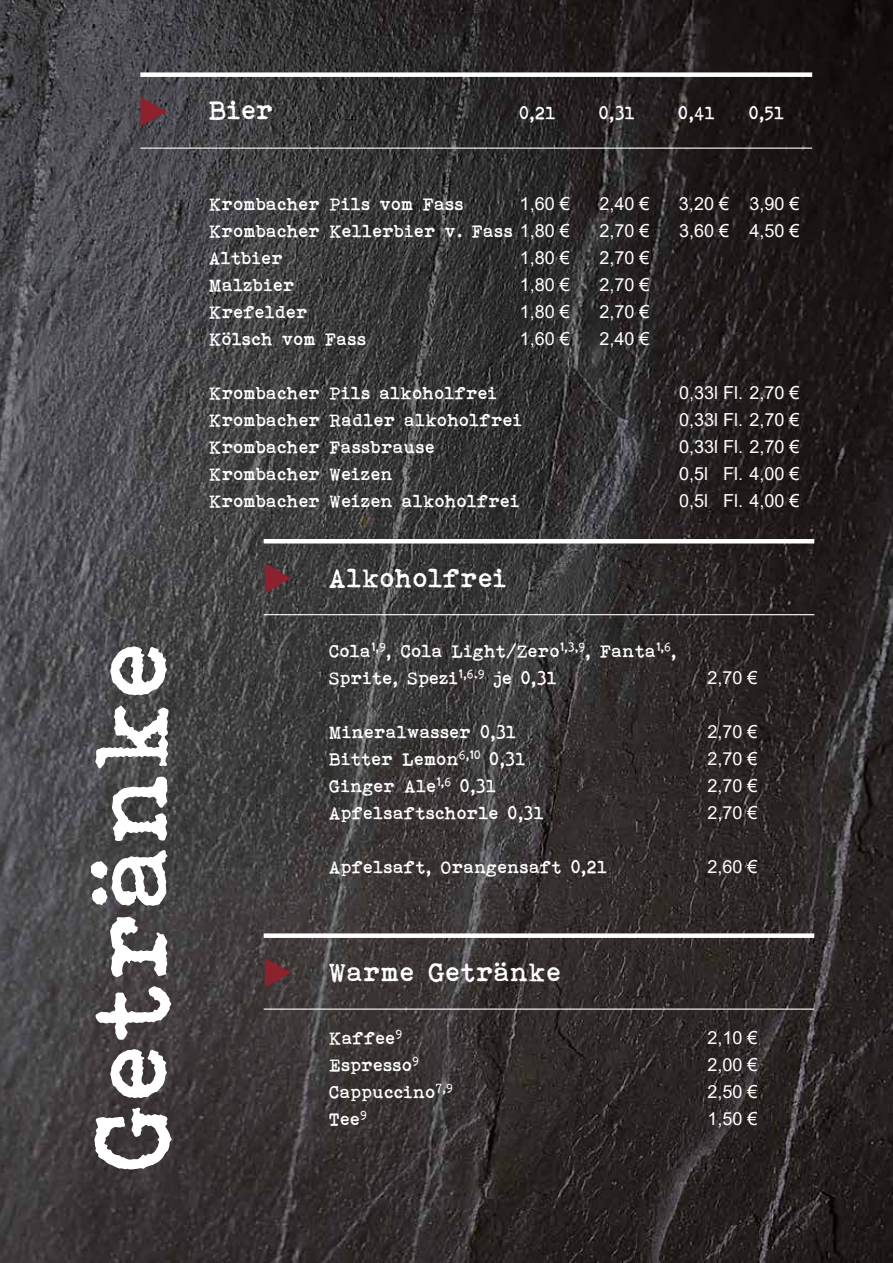
<style>
.page{position:relative;width:893px;height:1263px;background:#fff}
.page>*{position:absolute;margin:0;border:0;box-sizing:border-box;transform-origin:0 0}
.t1{font:108px "Bohemian typewriter";letter-spacing:-.005em;color:#fff}
.t2{font:27px "Bohemian typewriter";color:#fff}
.t3{font:18px/27px "Bohemian typewriter";color:#fff}
.t4{font:18px "Arial";color:#fff}
.s1{font-family:"Arial"}
</style>
<div class="page">
<img style="left:0;top:0;width:893px;height:1263px">
<div style="left:140px;top:72px;width:672px;height:5px;background:#fff"></div>
<hr style="left:140px;top:148px;width:672px;height:1px;background:#fff">
<svg style="left:140px;top:97px;width:27px;height:29px"></svg>
<hr style="left:264px;top:539px;width:550px;height:4px;background:#fff">
<hr style="left:264px;top:614px;width:550px;height:1px;background:#fff">
<svg style="left:265px;top:563px;width:26px;height:30px"></svg>
<div style="left:264px;top:933px;width:550px;height:5px;background:#fff"></div>
<hr style="left:264px;top:1008px;width:550px;height:2px;background:#fff">
<svg style="left:265px;top:958px;width:26px;height:29px"></svg>
<h1 class="t1" style="left:68px;top:1169px;width:535px;rotate:-90deg">Getränke</h1>
<h2 class="t2" style="left:209px;top:94px;width:67px">Bier</h2>
<p class="t3" style="left:520px;top:99px;width:38px">0,2l</p>
<p class="t3" style="left:599px;top:99px;width:38px">0,3l</p>
<p class="t3" style="left:679px;top:99px;width:38px">0,4l</p>
<p class="t3" style="left:749px;top:99px;width:37px">0,5l</p>
<p class="t3" style="left:209px;top:191px;width:257px">Krombacher Pils vom Fass</p>
<p class="t4" style="left:520px;top:192px;width:52px">1,60 €</p>
<p class="t4" style="left:599px;top:192px;width:52px">2,40 €</p>
<p class="t4" style="left:679px;top:192px;width:122px">3,20 € 3,90 €</p>
<p class="t3" style="left:209px;top:218px;width:362px">Krombacher Kellerbier v. Fass <span class="s1">1,80 €</span></p>
<p class="t4" style="left:599px;top:219px;width:52px">2,70 €</p>
<p class="t4" style="left:679px;top:219px;width:122px">3,60 € 4,50 €</p>
<p class="t3" style="left:209px;top:245px;width:76px">Altbier</p>
<p class="t4" style="left:520px;top:246px;width:52px">1,80 €</p>
<p class="t4" style="left:599px;top:246px;width:52px">2,70 €</p>
<p class="t3" style="left:209px;top:272px;width:87px">Malzbier</p>
<p class="t4" style="left:520px;top:273px;width:52px">1,80 €</p>
<p class="t4" style="left:599px;top:273px;width:52px">2,70 €</p>
<p class="t3" style="left:209px;top:299px;width:100px">Krefelder</p>
<p class="t4" style="left:520px;top:300px;width:52px">1,80 €</p>
<p class="t4" style="left:599px;top:300px;width:52px">2,70 €</p>
<p class="t3" style="left:209px;top:326px;width:159px">Kölsch vom Fass</p>
<p class="t4" style="left:520px;top:327px;width:52px">1,60 €</p>
<p class="t4" style="left:599px;top:327px;width:52px">2,40 €</p>
<p class="t3" style="left:209px;top:380px;width:290px">Krombacher Pils alkoholfrei</p>
<p class="t4" style="left:679px;top:381px;width:122px">0,33l Fl. 2,70 €</p>
<p class="t3" style="left:209px;top:407px;width:315px">Krombacher Radler alkoholfrei</p>
<p class="t4" style="left:679px;top:408px;width:122px">0,33l Fl. 2,70 €</p>
<p class="t3" style="left:209px;top:434px;width:228px">Krombacher Fassbrause</p>
<p class="t4" style="left:679px;top:435px;width:122px">0,33l Fl. 2,70 €</p>
<p class="t3" style="left:209px;top:461px;width:186px">Krombacher Weizen</p>
<p class="t4" style="left:679px;top:462px;width:122px">0,5l Fl. 4,00 €</p>
<p class="t3" style="left:209px;top:488px;width:313px">Krombacher Weizen alkoholfrei</p>
<p class="t4" style="left:679px;top:489px;width:122px">0,5l Fl. 4,00 €</p>
<h2 class="t2" style="left:330px;top:562px;width:180px">Alkoholfrei</h2>
<p class="t3" style="left:330px;top:637px;width:349px">Cola<sup>1,9</sup>, Cola Light/Zero<sup>1,3,9</sup>, Fanta<sup>1,6</sup>,<br>Sprite, Spezi<sup>1,6.9</sup> je 0,3l</p>
<p class="t4" style="left:708px;top:665px;width:52px">2,70 €</p>
<p class="t3" style="left:330px;top:718px;width:189px">Mineralwasser 0,3l</p>
<p class="t4" style="left:708px;top:719px;width:52px">2,70 €</p>
<p class="t3" style="left:330px;top:745px;width:198px">Bitter Lemon<sup>6,10</sup> 0,3l</p>
<p class="t4" style="left:708px;top:746px;width:52px">2,70 €</p>
<p class="t3" style="left:330px;top:772px;width:169px">Ginger Ale<sup>1,6</sup> 0,3l</p>
<p class="t4" style="left:708px;top:773px;width:52px">2,70 €</p>
<p class="t3" style="left:330px;top:799px;width:217px">Apfelsaftschorle 0,3l</p>
<p class="t4" style="left:708px;top:800px;width:52px">2,70 €</p>
<p class="t3" style="left:330px;top:853px;width:280px">Apfelsaft, Orangensaft 0,2l</p>
<p class="t4" style="left:708px;top:854px;width:52px">2,60 €</p>
<h2 class="t2" style="left:330px;top:956px;width:234px">Warme Getränke</h2>
<p class="t3" style="left:330px;top:1024px;width:75px">Kaffee<sup>9</sup></p>
<p class="t4" style="left:708px;top:1025px;width:52px">2,10 €</p>
<p class="t3" style="left:330px;top:1051px;width:91px">Espresso<sup>9</sup></p>
<p class="t4" style="left:708px;top:1052px;width:52px">2,00 €</p>
<p class="t3" style="left:330px;top:1078px;width:125px">Cappuccino<sup>7,9</sup></p>
<p class="t4" style="left:708px;top:1079px;width:52px">2,50 €</p>
<p class="t3" style="left:330px;top:1105px;width:39px">Tee<sup>9</sup></p>
<p class="t4" style="left:708px;top:1106px;width:52px">1,50 €</p>
</div>
